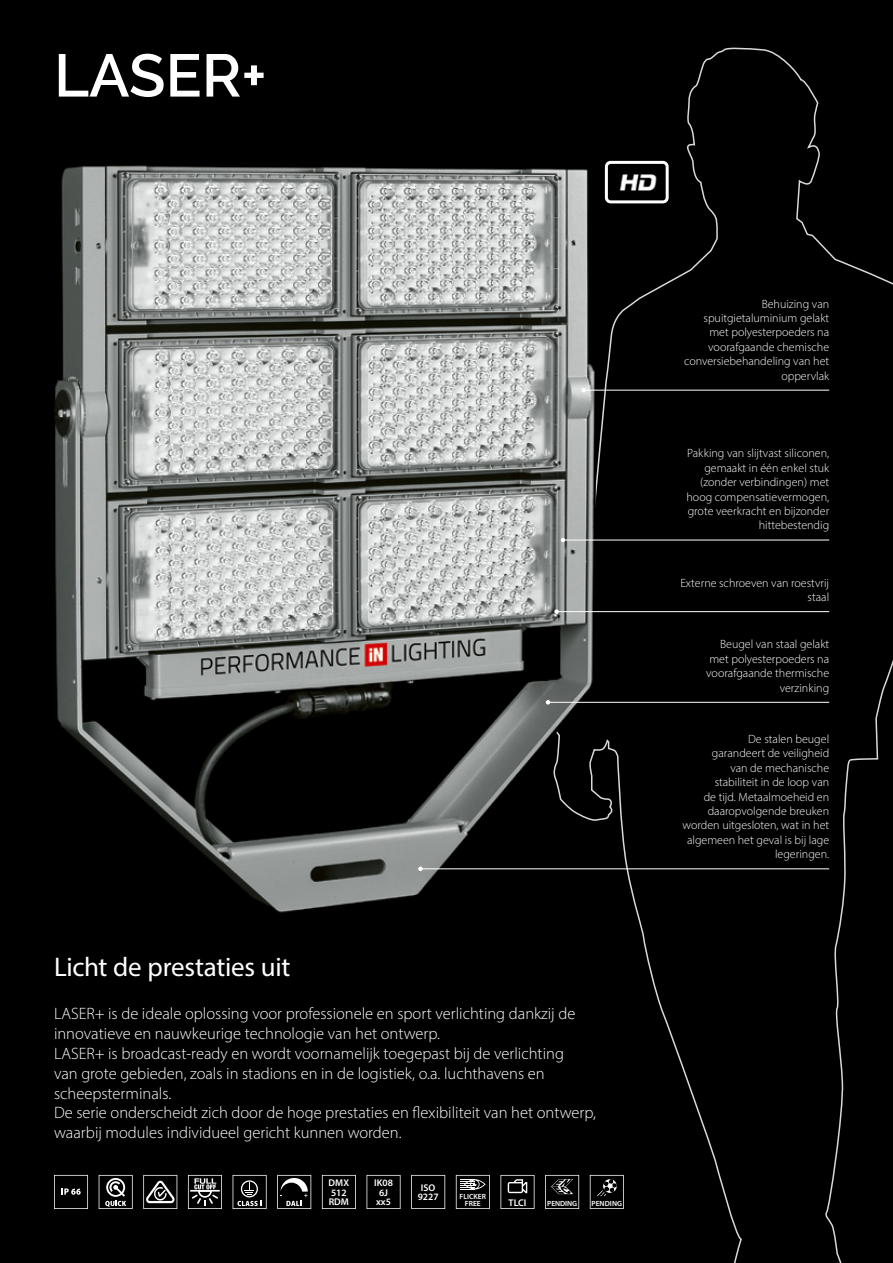
<style>
.page{position:relative;width:893px;height:1263px;background:#000}
.page>*{position:absolute;margin:0;border:0;box-sizing:border-box;transform-origin:0 0}
.t1{font:600 60px "Raleway";color:#fff}
.t2{font:27px "Myriad Pro";letter-spacing:-.01em;color:#fff}
.t3{font:300 16.5px/19.8px "Myriad Pro";color:#fff}
.t4{font:300 12px/14.4px "Myriad Pro";color:#fff;text-align:right}
.t5{font:600 9.75px/9.8px "Myriad Pro";color:#fff}
.t6{font:600 7.5px/7.5px "Myriad Pro";color:#fff;text-align:center}
</style>
<div class="page">
<svg style="left:550px;top:47px;width:343px;height:1216px"></svg>
<img style="left:54px;top:164px;width:542px;height:755px">
<svg style="left:233px;top:1175px;width:34px;height:34px"></svg>
<svg style="left:277px;top:1175px;width:34px;height:34px"></svg>
<svg style="left:188px;top:1175px;width:34px;height:34px"></svg>
<svg style="left:54px;top:1175px;width:34px;height:34px"></svg>
<svg style="left:143px;top:1175px;width:34px;height:34px"></svg>
<svg style="left:99px;top:1175px;width:34px;height:34px"></svg>
<hr style="left:584px;top:390px;width:245px;height:1px;background:#fff">
<svg style="left:581px;top:388px;width:5px;height:4px"></svg>
<hr style="left:548px;top:702px;width:281px;height:1px;background:#fff">
<svg style="left:546px;top:700px;width:4px;height:4px"></svg>
<hr style="left:420px;top:868px;width:409px;height:1px;background:#fff">
<svg style="left:418px;top:866px;width:5px;height:5px"></svg>
<hr style="left:563px;top:540px;width:266px;height:1px;background:#fff">
<svg style="left:561px;top:538px;width:4px;height:4px"></svg>
<hr style="left:557px;top:611px;width:272px;height:1px;background:#fff">
<svg style="left:554px;top:609px;width:5px;height:5px"></svg>
<img style="left:616px;top:165px;width:44px;height:34px">
<div style="left:605px;top:161px;width:64px;height:42px;border:3px solid #fff;border-radius:4px"></div>
<svg style="left:322px;top:1175px;width:34px;height:34px"></svg>
<svg style="left:367px;top:1175px;width:34px;height:34px"></svg>
<svg style="left:411px;top:1175px;width:34px;height:34px"></svg>
<svg style="left:590px;top:1175px;width:34px;height:34px"></svg>
<svg style="left:500px;top:1175px;width:34px;height:34px"></svg>
<svg style="left:545px;top:1175px;width:34px;height:34px"></svg>
<svg style="left:456px;top:1175px;width:34px;height:34px"></svg>
<h1 class="t1" style="left:54px;top:41px;width:214px">LASER+</h1>
<h2 class="t2" style="left:54px;top:950px;width:238px">Licht de prestaties uit</h2>
<p class="t3" style="left:54px;top:1004px;width:544px">LASER+ is de ideale oplossing voor professionele en sport verlichting dankzij de innovatieve en nauwkeurige technologie van het ontwerp.<br>LASER+ is broadcast-ready en wordt voornamelijk toegepast bij de verlichting<br>van grote gebieden, zoals in stadions en in de logistiek, o.a. luchthavens en scheepsterminals.<br>De serie onderscheidt zich door de hoge prestaties en flexibiliteit van het ontwerp, waarbij modules individueel gericht kunnen worden.</p>
<p class="t5" style="left:329px;top:1177px;width:22px">DMX<br>512<br>RDM</p>
<p class="t5" style="left:374px;top:1177px;width:20px">IK08<br>6J xx5</p>
<p class="t5" style="left:418px;top:1182px;width:22px;text-align:center">ISO<br>9227</p>
<p class="t6" style="left:460px;top:1192px;width:28px">FLICKER<br>FREE</p>
<p class="t5" style="left:509px;top:1197px;width:19px">TLCI</p>
<p class="t6" style="left:547px;top:1199px;width:31px">PENDING</p>
<p class="t6" style="left:591px;top:1199px;width:32px">PENDING</p>
<p class="t4" style="left:684px;top:296px;width:147px">Behuizing van spuitgietaluminium gelakt met polyesterpoeders na voorafgaande chemische conversiebehandeling van het oppervlak</p>
<p class="t4" style="left:686px;top:446px;width:144px">Pakking van slijtvast siliconen, gemaakt in één enkel stuk (zonder verbindingen) met hoog compensatievermogen, grote veerkracht en bijzonder hittebestendig</p>
<p class="t4" style="left:680px;top:575px;width:150px">Externe schroeven van roestvrij staal</p>
<p class="t4" style="left:706px;top:637px;width:124px">Beugel van staal gelakt met polyesterpoeders na voorafgaande thermische verzinking</p>
<p class="t4" style="left:683px;top:732px;width:148px">De stalen beugel<br>garandeert de veiligheid<br>van de mechanische<br>stabiliteit in de loop van<br>de tijd. Metaalmoeheid en daaropvolgende breuken worden uitgesloten, wat in het algemeen het geval is bij lage legeringen.</p>
</div>
